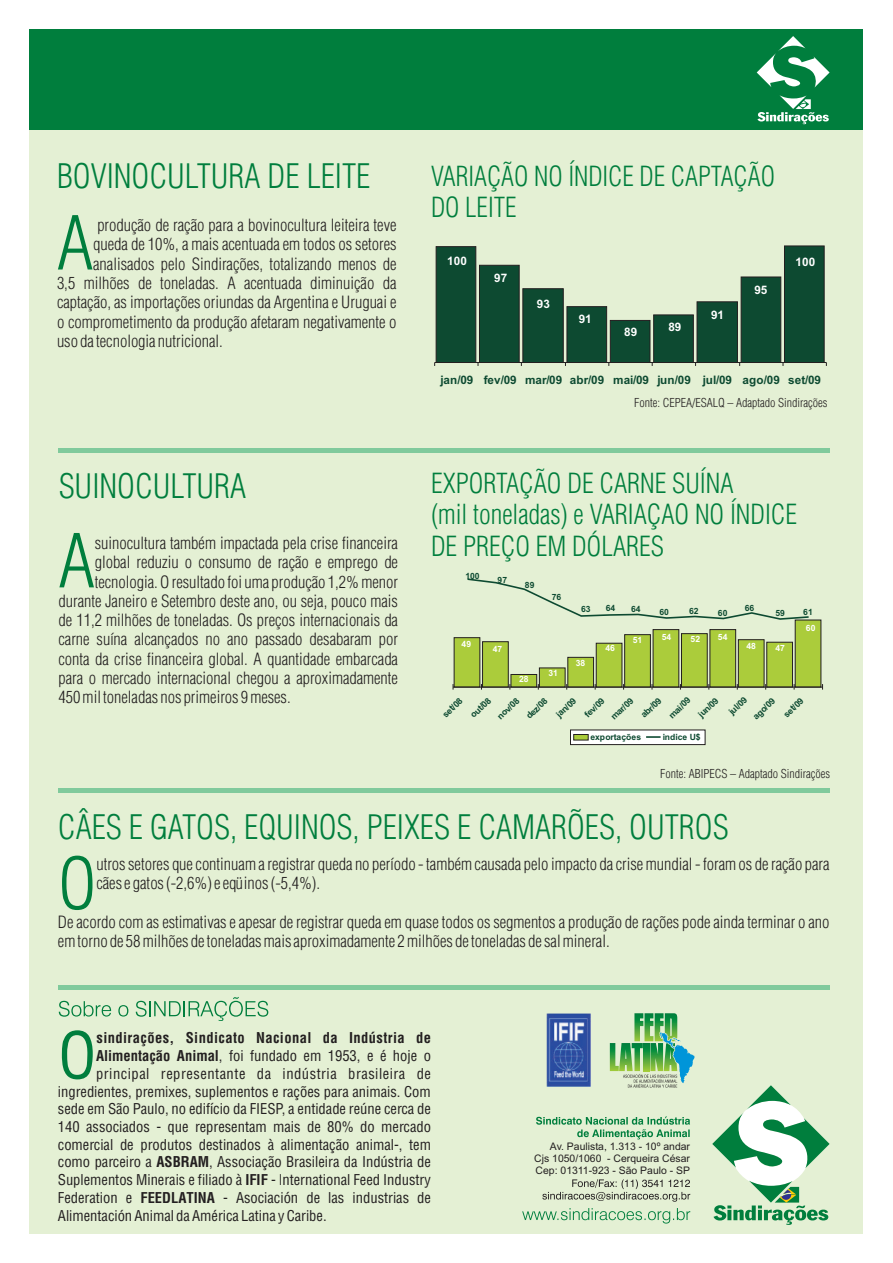
<style>
.page{position:relative;width:893px;height:1263px;background:#fff}
.page>*{position:absolute;margin:0;border:0;box-sizing:border-box;transform-origin:0 0}
.t1{font:72.3px "Switzerland Cond Light";color:#007e3d}
.t2{font:69px "Switzerland Cond Light";color:#007e3d}
.t3{font:62.4px "Switzerland Condensed";color:#007e3d}
.t4{font:32.85px "Switzerland Cond Light";color:#007e3d}
.t5{font:27px/31.5px "Switzerland Cond Light";color:#007e3d}
.t6{font:27px/31.5px "Switzerland Cond Light";color:#007e3d;scale:.95 1}
.t7{font:16.5px/19.2px "Switzerland Cond Light";color:#231f20}
.t8{font:14.55px "Switzerland Condensed";color:#231f20}
.t9{font:14.55px "Switzerland Condensed";letter-spacing:.035em;color:#231f20}
.t10{font:700 14.55px "Switzerland Condensed";letter-spacing:.03em;color:#231f20}
.t11{font:12px "Switzerland Cond Light";color:#231f20}
.t12{font:700 11.7px "Arial";color:#0d4a31}
.t13{font:700 11.7px "Arial";color:#fff}
.t14{font:10.35px/11.7px "Arial";color:#231f20;text-align:justify}
.t15{font:700 8.85px "Arial";color:#0d4a31}
.t16{font:700 8.55px "Arial";color:#0d4a31}
.t17{font:700 8.55px "Arial";color:#fff}
.s1{font-weight:700}
</style>
<div class="page">
<div style="left:30px;top:130px;width:833px;height:1103px;background:#e4f0d4"></div>
<div style="left:30px;top:30px;width:833px;height:100px;background:#007e3d"></div>
<svg style="left:757px;top:36px;width:73px;height:88px"></svg>
<svg style="left:434px;top:245px;width:393px;height:121px"></svg>
<svg style="left:59px;top:1001px;width:52px;height:16px"></svg>
<svg style="left:118px;top:1005px;width:10px;height:11px"></svg>
<svg style="left:136px;top:997px;width:132px;height:24px"></svg>
<svg style="left:522px;top:1208px;width:168px;height:15px"></svg>
<svg style="left:536px;top:1116px;width:154px;height:23px"></svg>
<svg style="left:542px;top:1179px;width:148px;height:23px"></svg>
<img style="left:546px;top:1013px;width:45px;height:74px">
<svg style="left:712px;top:1085px;width:118px;height:140px"></svg>
<hr style="left:58px;top:985px;width:772px;height:4px;background:#80ca9c">
<svg style="left:610px;top:1013px;width:84px;height:75px"></svg>
<hr style="left:58px;top:789px;width:772px;height:4px;background:#80ca9c">
<hr style="left:58px;top:449px;width:772px;height:4px;background:#80ca9c">
<svg style="left:453px;top:578px;width:370px;height:112px"></svg>
<svg style="left:570px;top:730px;width:135px;height:15px;background:#dee0db"></svg>
<h3 class="t4" style="left:57px;top:157px;width:315px">BOVINOCULTURA DE LEITE</h3>
<h3 class="t6" style="left:431px;top:164px;width:363px">VARIAÇÃO NO ÍNDICE DE CAPTAÇÃO<br>DO LEITE</h3>
<h1 class="t1" style="left:57px;top:200px;width:38px">A</h1>
<p class="t7" style="left:97px;top:218px;width:301px">produção de ração para a bovinocultura leiteira teve</p>
<p class="t7" style="left:93px;top:237px;width:305px">queda de 10%, a mais acentuada em todos os setores</p>
<p class="t7" style="left:93px;top:256px;width:305px">analisados pelo Sindirações, totalizando menos de</p>
<p class="t7" style="left:57px;top:276px;width:341px">3,5 milhões de toneladas. A acentuada diminuição da</p>
<p class="t7" style="left:57px;top:295px;width:341px">captação, as importações oriundas da Argentina e Uruguai e</p>
<p class="t7" style="left:57px;top:314px;width:341px">o comprometimento da produção afetaram negativamente o</p>
<p class="t7" style="left:57px;top:333px;width:167px">uso da tecnologia nutricional.</p>
<p class="t13" style="left:447px;top:256px;width:21px">100</p>
<p class="t13" style="left:494px;top:273px;width:15px">97</p>
<p class="t13" style="left:754px;top:285px;width:15px">95</p>
<p class="t13" style="left:537px;top:299px;width:15px">93</p>
<p class="t13" style="left:711px;top:311px;width:15px">91</p>
<p class="t13" style="left:579px;top:314px;width:15px">91</p>
<p class="t13" style="left:668px;top:323px;width:15px">89</p>
<p class="t13" style="left:624px;top:328px;width:15px">89</p>
<p class="t13" style="left:795px;top:257px;width:21px">100</p>
<p class="t12" style="left:441px;top:375px;width:382px">jan/09 fev/09 mar/09 abr/09 mai/09 jun/09 jul/09 ago/09 set/09</p>
<h3 class="t4" style="left:59px;top:467px;width:189px">SUINOCULTURA</h3>
<h1 class="t1" style="left:59px;top:518px;width:38px">A</h1>
<p class="t7" style="left:95px;top:536px;width:305px">suinocultura também impactada pela crise financeira</p>
<p class="t7" style="left:95px;top:555px;width:305px">global reduziu o consumo de ração e emprego de</p>
<p class="t7" style="left:95px;top:574px;width:305px">tecnologia. O resultado foi uma produção 1,2% menor</p>
<p class="t7" style="left:59px;top:593px;width:341px">durante Janeiro e Setembro deste ano, ou seja, pouco mais</p>
<p class="t7" style="left:59px;top:613px;width:341px">de 11,2 milhões de toneladas. Os preços internacionais da</p>
<p class="t7" style="left:59px;top:632px;width:341px">carne suína alcançados no ano passado desabaram por</p>
<p class="t7" style="left:59px;top:651px;width:341px">conta da crise financeira global. A quantidade embarcada</p>
<p class="t7" style="left:59px;top:670px;width:341px">para o mercado internacional chegou a aproximadamente</p>
<p class="t7" style="left:59px;top:690px;width:234px">450 mil toneladas nos primeiros 9 meses.</p>
<p class="t11" style="left:634px;top:396px;width:195px">Fonte: CEPEA/ESALQ – Adaptado Sindirações</p>
<h3 class="t5" style="left:431px;top:471px;width:367px">EXPORTAÇÃO DE CARNE SUÍNA<br>(mil toneladas) e VARIAÇAO NO ÍNDICE<br>DE PREÇO EM DÓLARES</h3>
<p class="t16" style="left:465px;top:572px;width:16px">100</p>
<p class="t16" style="left:498px;top:576px;width:11px">97</p>
<p class="t16" style="left:525px;top:582px;width:11px">89</p>
<p class="t16" style="left:552px;top:594px;width:11px">76</p>
<p class="t17" style="left:462px;top:640px;width:11px">49</p>
<p class="t17" style="left:493px;top:645px;width:11px">47</p>
<p class="t17" style="left:519px;top:675px;width:11px">28</p>
<p class="t17" style="left:548px;top:669px;width:11px">31</p>
<p class="t16" style="left:581px;top:606px;width:11px">63</p>
<p class="t16" style="left:606px;top:605px;width:11px">64</p>
<p class="t16" style="left:631px;top:606px;width:11px">64</p>
<p class="t17" style="left:576px;top:660px;width:11px">38</p>
<p class="t17" style="left:605px;top:645px;width:11px">46</p>
<p class="t17" style="left:633px;top:636px;width:11px">51</p>
<p class="t16" style="left:659px;top:609px;width:11px">60</p>
<p class="t16" style="left:689px;top:608px;width:11px">62</p>
<p class="t16" style="left:718px;top:610px;width:11px">60</p>
<p class="t17" style="left:662px;top:633px;width:11px">54</p>
<p class="t17" style="left:691px;top:636px;width:11px">52</p>
<p class="t17" style="left:718px;top:634px;width:11px">54</p>
<p class="t16" style="left:745px;top:605px;width:11px">66</p>
<p class="t16" style="left:775px;top:610px;width:11px">59</p>
<p class="t16" style="left:803px;top:609px;width:11px">61</p>
<p class="t17" style="left:806px;top:624px;width:11px">60</p>
<p class="t17" style="left:746px;top:643px;width:11px">48</p>
<p class="t17" style="left:775px;top:645px;width:11px">47</p>
<p class="t15" style="left:442px;top:713px;width:25px;rotate:-45deg">set/08</p>
<p class="t15" style="left:470px;top:714px;width:26px;rotate:-45deg">out/08</p>
<p class="t15" style="left:496px;top:716px;width:28px;rotate:-45deg">nov/08</p>
<p class="t15" style="left:525px;top:715px;width:27px;rotate:-45deg">dez/08</p>
<p class="t15" style="left:555px;top:713px;width:25px;rotate:-45deg">jan/09</p>
<p class="t15" style="left:584px;top:713px;width:25px;rotate:-45deg">fev/09</p>
<p class="t15" style="left:610px;top:716px;width:29px;rotate:-45deg">mar/09</p>
<p class="t15" style="left:640px;top:714px;width:26px;rotate:-45deg">abr/09</p>
<p class="t15" style="left:668px;top:715px;width:28px;rotate:-45deg">mai/09</p>
<p class="t15" style="left:697px;top:713px;width:26px;rotate:-45deg">jun/09</p>
<p class="t15" style="left:728px;top:711px;width:23px;rotate:-45deg">jul/09</p>
<p class="t15" style="left:752px;top:716px;width:28px;rotate:-45deg">ago/09</p>
<p class="t15" style="left:783px;top:713px;width:25px;rotate:-45deg">set/09</p>
<p class="t16" style="left:590px;top:733px;width:52px">exportações</p>
<p class="t16" style="left:663px;top:733px;width:39px">indice U$</p>
<p class="t11" style="left:660px;top:766px;width:171px">Fonte: ABIPECS – Adaptado Sindirações</p>
<h3 class="t4" style="left:58px;top:807px;width:672px">CÂES E GATOS, EQUINOS, PEIXES E CAMARÕES, OUTROS</h3>
<h2 class="t2" style="left:58px;top:842px;width:40px">O</h2>
<p class="t7" style="left:96px;top:857px;width:735px">utros setores que continuam a registrar queda no período - também causada pelo impacto da crise mundial - foram os de ração para cães e gatos (-2,6%) e eqüinos (-5,4%).</p>
<p class="t7" style="left:58px;top:915px;width:773px">De acordo com as estimativas e apesar de registrar queda em quase todos os segmentos a produção de rações pode ainda terminar o ano em torno de 58 milhões de toneladas mais aproximadamente 2 milhões de toneladas de sal mineral.</p>
<h3 class="t3" style="left:58px;top:1016px;width:40px">O</h3>
<p class="t10" style="left:97px;top:1032px;width:336px">sindirações, Sindicato Nacional da Indústria de</p>
<p class="t8" style="left:96px;top:1047px;width:336px"><span class="s1">Alimentação Animal</span>, foi fundado em 1953, e é hoje o</p>
<p class="t9" style="left:96px;top:1064px;width:336px">principal representante da indústria brasileira de</p>
<p class="t8" style="left:58px;top:1082px;width:374px">ingredientes, premixes, suplementos e rações para animais. Com</p>
<p class="t8" style="left:58px;top:1100px;width:375px">sede em São Paulo, no edifício da FIESP, a entidade reúne cerca de</p>
<p class="t8" style="left:58px;top:1117px;width:375px">140 associados - que representam mais de 80% do mercado</p>
<p class="t8" style="left:58px;top:1135px;width:375px">comercial de produtos destinados à alimentação animal-, tem</p>
<p class="t8" style="left:58px;top:1153px;width:375px">como parceiro a <span class="s1">ASBRAM</span>, Associação Brasileira da Indústria de</p>
<p class="t8" style="left:58px;top:1170px;width:375px">Suplementos Minerais e filiado à <span class="s1">IFIF</span> - |nternational Feed Industry</p>
<p class="t8" style="left:58px;top:1188px;width:375px">Federation e <span class="s1">FEEDLATINA</span> - Asociación de las industrias de</p>
<p class="t8" style="left:58px;top:1206px;width:270px">Alimentación Animal da América Latina y Caribe.</p>
<p class="t14" style="left:534px;top:1142px;width:157px;text-indent:16px">Av. Paulista, 1.313 - 10º andar Cjs 1050/1060 - Cerqueira César Cep: 01311-923 - São Paulo - SP</p>
</div>
